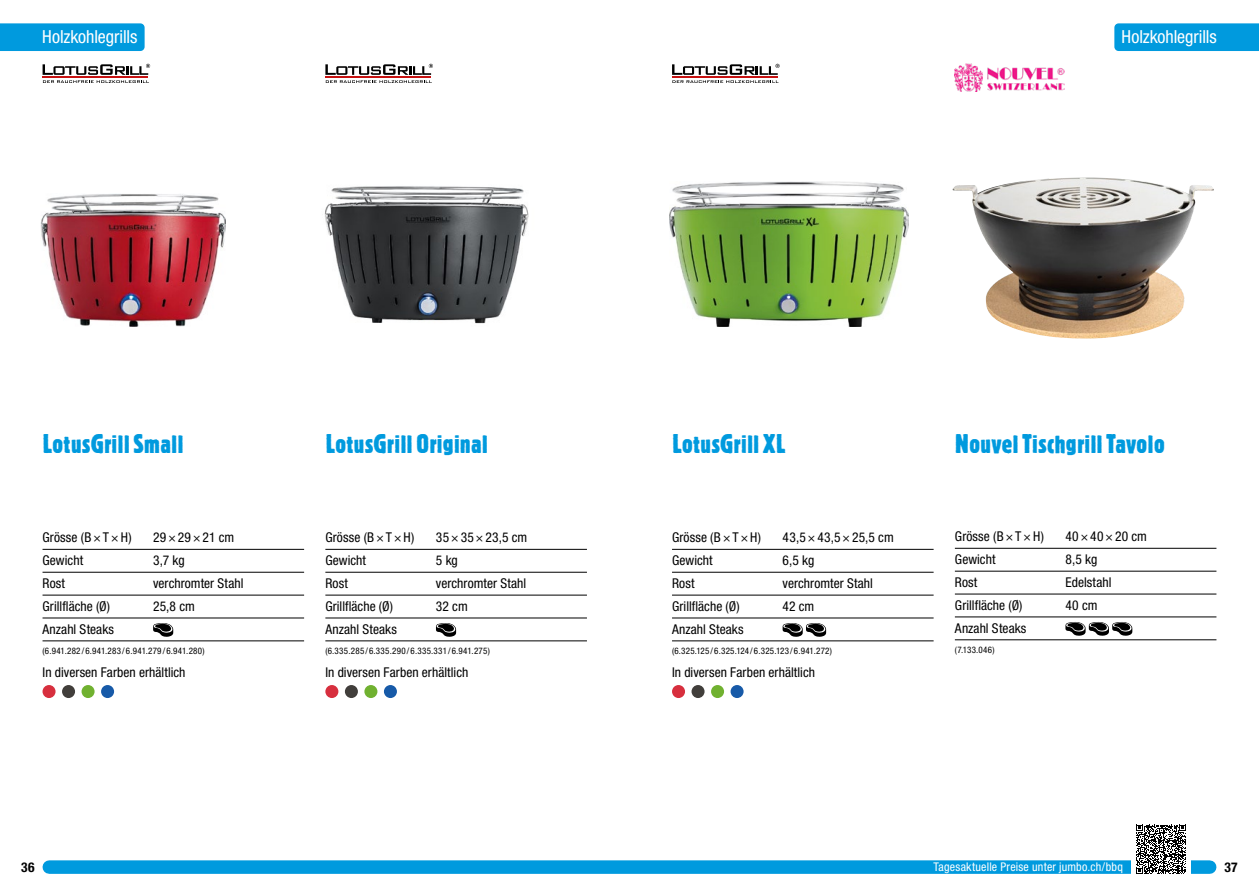
<style>
.page{position:relative;width:1259px;height:893px;background:#fff}
.page>*{position:absolute;margin:0;border:0;box-sizing:border-box;transform-origin:0 0}
.t1{font:700 condensed 27px "Bannertype 1";letter-spacing:.005em;color:#009ade}
.t2{font:condensed 18px "Helvetica Neue LT Std";letter-spacing:-.005em;color:#fff}
.t3{font:condensed 13.5px "Helvetica Neue LT Std";letter-spacing:.005em;color:#000}
.t4{font:700 condensed 13.5px "Helvetica Neue LT Std";color:#000}
.t5{font:condensed 12px "Helvetica Neue LT Std";letter-spacing:.015em;color:#fff}
.t6{font:condensed 9px "Helvetica Neue LT Std";letter-spacing:.025em;color:#000}
</style>
<div class="page">
<img style="left:670px;top:181px;width:238px;height:145px">
<img style="left:324px;top:186px;width:205px;height:138px">
<div style="left:62px;top:685px;width:13px;height:13px;background:#413e3b;border-radius:50%"></div>
<div style="left:82px;top:685px;width:13px;height:13px;background:#70b130;border-radius:50%"></div>
<div style="left:101px;top:685px;width:13px;height:13px;background:#175aa8;border-radius:50%"></div>
<div style="left:43px;top:685px;width:13px;height:13px;background:#d72f3e;border-radius:50%"></div>
<div style="left:345px;top:685px;width:13px;height:13px;background:#413e3b;border-radius:50%"></div>
<div style="left:364px;top:685px;width:13px;height:13px;background:#70b130;border-radius:50%"></div>
<div style="left:384px;top:685px;width:13px;height:13px;background:#175aa8;border-radius:50%"></div>
<div style="left:325px;top:685px;width:13px;height:13px;background:#d72f3e;border-radius:50%"></div>
<div style="left:691px;top:685px;width:13px;height:13px;background:#413e3b;border-radius:50%"></div>
<div style="left:711px;top:685px;width:13px;height:13px;background:#70b130;border-radius:50%"></div>
<div style="left:730px;top:685px;width:13px;height:13px;background:#175aa8;border-radius:50%"></div>
<div style="left:672px;top:685px;width:13px;height:13px;background:#d72f3e;border-radius:50%"></div>
<img style="left:40px;top:194px;width:185px;height:132px">
<img style="left:952px;top:177px;width:262px;height:162px">
<hr style="left:672px;top:549px;width:261px;height:1px;background:#000">
<hr style="left:672px;top:572px;width:261px;height:1px;background:#000">
<hr style="left:672px;top:595px;width:261px;height:1px;background:#000">
<hr style="left:672px;top:618px;width:261px;height:1px;background:#000">
<hr style="left:672px;top:641px;width:261px;height:1px;background:#000">
<svg style="left:782px;top:623px;width:44px;height:14px"></svg>
<hr style="left:325px;top:549px;width:262px;height:1px;background:#000">
<hr style="left:325px;top:572px;width:262px;height:1px;background:#000">
<hr style="left:325px;top:595px;width:262px;height:1px;background:#000">
<hr style="left:325px;top:618px;width:262px;height:1px;background:#000">
<hr style="left:325px;top:641px;width:262px;height:1px;background:#000">
<svg style="left:436px;top:623px;width:20px;height:14px"></svg>
<hr style="left:43px;top:549px;width:261px;height:1px;background:#000">
<hr style="left:43px;top:572px;width:261px;height:1px;background:#000">
<hr style="left:43px;top:595px;width:261px;height:1px;background:#000">
<hr style="left:43px;top:618px;width:261px;height:1px;background:#000">
<hr style="left:43px;top:641px;width:261px;height:1px;background:#000">
<svg style="left:153px;top:623px;width:20px;height:14px"></svg>
<hr style="left:955px;top:548px;width:261px;height:1px;background:#000">
<hr style="left:955px;top:571px;width:261px;height:1px;background:#000">
<hr style="left:955px;top:594px;width:261px;height:1px;background:#000">
<hr style="left:955px;top:617px;width:261px;height:1px;background:#000">
<hr style="left:955px;top:639px;width:261px;height:1px;background:#000">
<svg style="left:1065px;top:622px;width:67px;height:14px"></svg>
<svg style="left:672px;top:64px;width:107px;height:19px"></svg>
<hr style="left:672px;top:77px;width:105px;height:1px;background:#c71212">
<svg style="left:325px;top:64px;width:108px;height:19px"></svg>
<hr style="left:325px;top:77px;width:106px;height:1px;background:#c71212">
<svg style="left:43px;top:64px;width:107px;height:19px"></svg>
<hr style="left:43px;top:77px;width:105px;height:1px;background:#c71212">
<img style="left:955px;top:64px;width:109px;height:27px">
<div style="left:49px;top:860px;width:1160px;height:14px;background:#009ade"></div>
<div style="left:1131px;top:820px;width:60px;height:59px;background:#fff"></div>
<svg style="left:1136px;top:825px;width:50px;height:49px"></svg>
<div style="left:1114px;top:23px;width:145px;height:28px;background:#009ade"></div>
<div style="left:0;top:23px;width:145px;height:28px;background:#009ade"></div>
<h2 class="t2" style="left:42px;top:27px;width:97px">Holzkohlegrills</h2>
<h2 class="t2" style="left:1121px;top:27px;width:97px">Holzkohlegrills</h2>
<h1 class="t1" style="left:43px;top:428px;width:142px">LotusGrill Small</h1>
<p class="t3" style="left:43px;top:530px;width:91px">Grösse (B×T×H)</p>
<p class="t3" style="left:153px;top:530px;width:83px">29×29×21 cm</p>
<p class="t3" style="left:43px;top:552px;width:42px">Gewicht</p>
<p class="t3" style="left:153px;top:552px;width:33px">3,7 kg</p>
<p class="t3" style="left:43px;top:575px;width:24px">Rost</p>
<p class="t3" style="left:153px;top:575px;width:92px">verchromter Stahl</p>
<p class="t3" style="left:43px;top:598px;width:69px">Grillfläche (Ø)</p>
<p class="t3" style="left:153px;top:598px;width:43px">25,8 cm</p>
<p class="t3" style="left:43px;top:621px;width:73px">Anzahl Steaks</p>
<p class="t6" style="left:43px;top:645px;width:163px">(6.941.282/6.941.283/6.941.279/6.941.280)</p>
<p class="t3" style="left:43px;top:664px;width:144px">In diversen Farben erhältlich</p>
<h1 class="t1" style="left:325px;top:428px;width:164px">LotusGrill Original</h1>
<p class="t3" style="left:325px;top:530px;width:91px">Grösse (B×T×H)</p>
<p class="t3" style="left:436px;top:530px;width:93px">35×35×23,5 cm</p>
<p class="t3" style="left:325px;top:552px;width:42px">Gewicht</p>
<p class="t3" style="left:436px;top:552px;width:23px">5 kg</p>
<p class="t3" style="left:325px;top:575px;width:24px">Rost</p>
<p class="t3" style="left:436px;top:575px;width:92px">verchromter Stahl</p>
<p class="t3" style="left:325px;top:598px;width:69px">Grillfläche (Ø)</p>
<p class="t3" style="left:436px;top:598px;width:33px">32 cm</p>
<p class="t3" style="left:325px;top:621px;width:73px">Anzahl Steaks</p>
<p class="t6" style="left:325px;top:645px;width:166px">(6.335.285/6.335.290/6.335.331/6.941.275)</p>
<p class="t3" style="left:325px;top:664px;width:144px">In diversen Farben erhältlich</p>
<h1 class="t1" style="left:672px;top:428px;width:115px">LotusGrill XL</h1>
<p class="t3" style="left:672px;top:530px;width:91px">Grösse (B×T×H)</p>
<p class="t3" style="left:782px;top:530px;width:113px">43,5×43,5×25,5 cm</p>
<p class="t3" style="left:672px;top:552px;width:42px">Gewicht</p>
<p class="t3" style="left:782px;top:552px;width:33px">6,5 kg</p>
<p class="t3" style="left:672px;top:575px;width:24px">Rost</p>
<p class="t3" style="left:782px;top:575px;width:92px">verchromter Stahl</p>
<p class="t3" style="left:672px;top:598px;width:69px">Grillfläche (Ø)</p>
<p class="t3" style="left:782px;top:598px;width:33px">42 cm</p>
<p class="t3" style="left:672px;top:621px;width:73px">Anzahl Steaks</p>
<p class="t6" style="left:672px;top:645px;width:161px">(6.325.125/6.325.124/6.325.123/6.941.272)</p>
<p class="t3" style="left:672px;top:664px;width:144px">In diversen Farben erhältlich</p>
<h1 class="t1" style="left:955px;top:428px;width:211px">Nouvel Tischgrill Tavolo</h1>
<p class="t3" style="left:955px;top:529px;width:91px">Grösse (B×T×H)</p>
<p class="t3" style="left:1065px;top:529px;width:83px">40×40×20 cm</p>
<p class="t3" style="left:955px;top:551px;width:42px">Gewicht</p>
<p class="t3" style="left:1065px;top:551px;width:33px">8,5 kg</p>
<p class="t3" style="left:955px;top:574px;width:24px">Rost</p>
<p class="t3" style="left:1065px;top:574px;width:47px">Edelstahl</p>
<p class="t3" style="left:955px;top:597px;width:69px">Grillfläche (Ø)</p>
<p class="t3" style="left:1065px;top:597px;width:34px">40 cm</p>
<p class="t3" style="left:955px;top:620px;width:73px">Anzahl Steaks</p>
<p class="t6" style="left:955px;top:644px;width:41px">(7.133.046)</p>
<p class="t4" style="left:21px;top:859px;width:15px">36</p>
<p class="t5" style="left:933px;top:860px;width:191px">Tagesaktuelle Preise unter jumbo.ch/bbq</p>
<p class="t4" style="left:1224px;top:859px;width:15px">37</p>
</div>
